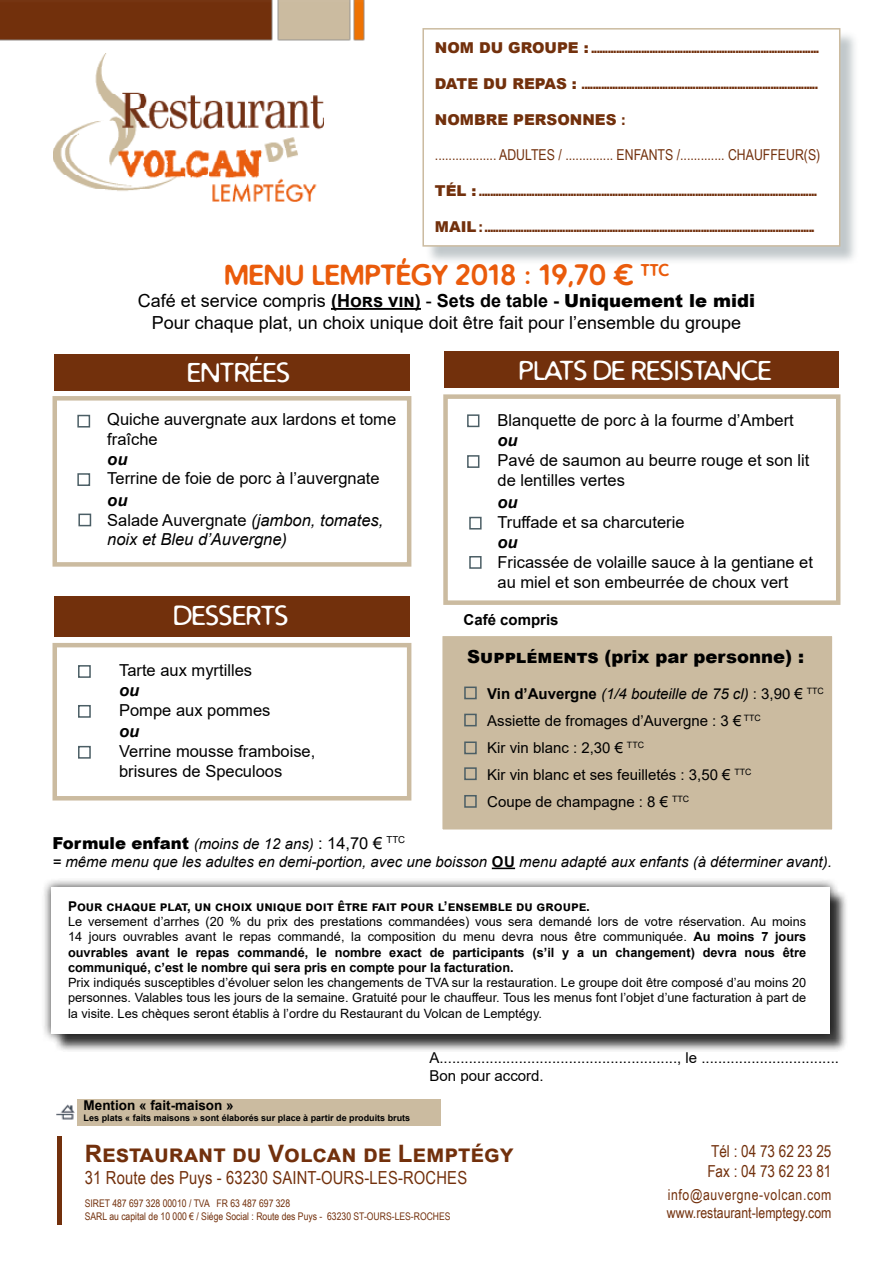
<style>
.page{position:relative;width:893px;height:1263px;background:#fff}
.page>*{position:absolute;margin:0;border:0;box-sizing:border-box;transform-origin:0 0}
.t1{font:27px "Distro";color:#fff}
.t2{font:700 27px "Distro";letter-spacing:.04em;color:#ea5b0b}
.t3{font:700 24px "Arial";color:#72300c}
.t4{font:18px/21.6px "Arial";color:#000;text-align:center}
.t5{font:18px "Arial Narrow";letter-spacing:.01em;color:#72300c}
.t6{font:900 18px "Arial";color:#000}
.t7{font:16.5px/19.8px "Arial";color:#000}
.t8{font:italic 16.5px/19.8px "Arial";color:#000}
.t9{font:16.5px/19.8px "Arial Narrow";color:#72300c}
.t10{font:italic 700 16.5px "Arial";color:#000}
.t11{font:15px "Impact";color:#72300c}
.t12{font:15px/27px "Arial";color:#000}
.t13{font:italic 15px/18px "Arial";color:#000}
.t14{font:15px/18px "Arial Narrow";color:#72300c}
.t15{font:900 15px "Arial";color:#72300c}
.t16{font:700 15px "Arial";color:#000}
.t17{font:700 13.5px "Arial";color:#000}
.t18{font:12.75px/15.3px "Arial";color:#000;text-align:justify}
.t19{font:10.5px/12.6px "Arial Narrow";color:#72300c}
.t20{font:700 9px "Arial";color:#000}
.s1{font-family:"Arial";font-weight:900}
.s2{font-family:"Impact";font-weight:400}
.s3{font-weight:700}
.s4{font-weight:900}
.s5{font-style:normal}
.s6{font-style:italic}
.s7{font-weight:900;font-style:normal;font-size:16.5px}
.s8{font-style:normal;font-size:16.5px}
.s9{font-weight:700;font-style:normal}
</style>
<div class="page">
<div style="left:52px;top:396px;width:359px;height:171px;border:4px solid #cbbba0"></div>
<div style="left:52px;top:643px;width:359px;height:157px;border:4px solid #cbbba0"></div>
<div style="left:443px;top:394px;width:397px;height:211px;border:4px solid #cbbba0"></div>
<img style="left:54px;top:54px;width:270px;height:148px">
<hr style="left:331px;top:308px;width:90px;height:2px;background:#000">
<div style="left:444px;top:352px;width:395px;height:36px;background:#72300c"></div>
<div style="left:467px;top:414px;width:12px;height:13px;border:2px solid #4b5e65"></div>
<div style="left:467px;top:455px;width:12px;height:13px;border:2px solid #4b5e65"></div>
<div style="left:469px;top:517px;width:13px;height:12px;border:2px solid #4b5e65"></div>
<div style="left:469px;top:556px;width:13px;height:13px;border:2px solid #4b5e65"></div>
<div style="left:54px;top:890px;width:794px;height:162px;background:#000;opacity:.75"></div>
<div style="left:42px;top:877px;width:797px;height:166px;background:#000;opacity:.75"></div>
<div style="left:51px;top:887px;width:779px;height:147px;background:#fff"></div>
<div style="left:54px;top:354px;width:356px;height:36px;background:#72300c"></div>
<div style="left:54px;top:596px;width:356px;height:40px;background:#72300c"></div>
<div style="left:77px;top:415px;width:13px;height:12px;border:2px solid #4b5e65"></div>
<div style="left:77px;top:473px;width:13px;height:13px;border:2px solid #4b5e65"></div>
<div style="left:78px;top:514px;width:13px;height:12px;border:2px solid #4b5e65"></div>
<div style="left:78px;top:665px;width:13px;height:13px;border:2px solid #4b5e65"></div>
<div style="left:78px;top:705px;width:13px;height:13px;border:2px solid #4b5e65"></div>
<div style="left:78px;top:746px;width:13px;height:13px;border:2px solid #4b5e65"></div>
<img style="left:0;top:0;width:841px;height:40px">
<div style="left:425px;top:30px;width:434px;height:235px;background:#52656c;opacity:.36"></div>
<div style="left:422px;top:28px;width:418px;height:219px;background:#fff;border:2px solid #cbbba0"></div>
<div style="left:439px;top:633px;width:396px;height:199px;background:#cbbba0;border:3px solid #fff"></div>
<div style="left:464px;top:714px;width:13px;height:12px;border:2px solid #4b5e65"></div>
<div style="left:464px;top:741px;width:13px;height:13px;border:2px solid #4b5e65"></div>
<div style="left:464px;top:767px;width:13px;height:13px;border:2px solid #4b5e65"></div>
<div style="left:464px;top:795px;width:13px;height:13px;border:2px solid #4b5e65"></div>
<div style="left:464px;top:686px;width:13px;height:13px;border:2px solid #4b5e65"></div>
<div style="left:77px;top:1099px;width:363px;height:26px;background:#cbbba0"></div>
<img style="left:56px;top:1104px;width:19px;height:16px">
<hr style="left:492px;top:867px;width:23px;height:2px;background:#000">
<div style="left:57px;top:1136px;width:5px;height:89px;background:#72300c"></div>
<p class="t11" style="left:435px;top:36px;width:386px"><span class="s1">NOM DU GROUPE :</span> ..................................................................................</p>
<p class="t11" style="left:435px;top:71px;width:384px"><span class="s1">DATE DU REPAS :</span> .....................................................................................</p>
<p class="t15" style="left:435px;top:108px;width:191px">NOMBRE PERSONNES <span class="s2">:</span></p>
<p class="t14" style="left:435px;top:146px;width:387px">.................. ADULTES / .............. ENFANTS /............. CHAUFFEUR(S)</p>
<p class="t11" style="left:435px;top:179px;width:384px"><span class="s1">TÉL :</span> ..........................................................................................................................</p>
<p class="t11" style="left:435px;top:214px;width:381px"><span class="s1">MAIL</span> : .......................................................................................................................</p>
<h1 class="t2" style="left:224px;top:257px;width:446px">MENU LEMPTÉGY 2018 : 19,70 € <sup>TTC</sup></h1>
<h3 class="t4" style="left:138px;top:290px;width:619px">Café et service compris <span class="s3">(Hors vin)</span> - <span class="s3">Sets de table -</span> <span class="s4">Uniquement le midi<br></span>Pour chaque plat, un choix unique doit être fait pour l’ensemble du groupe</h3>
<h1 class="t1" style="left:187px;top:355px;width:104px">ENTRÉES</h1>
<h1 class="t1" style="left:519px;top:353px;width:254px">PLATS DE RESISTANCE</h1>
<p class="t7" style="left:107px;top:409px;width:290px">Quiche auvergnate aux lardons et tome fraîche</p>
<p class="t10" style="left:107px;top:448px;width:22px">ou</p>
<p class="t7" style="left:107px;top:469px;width:274px">Terrine de foie de porc à l’auvergnate</p>
<p class="t8" style="left:107px;top:490px;width:278px"><span class="s3">ou<br></span><span class="s5">Salade Auvergnate</span> (jambon, tomates, noix et Bleu d’Auvergne)</p>
<h1 class="t1" style="left:174px;top:598px;width:116px">DESSERTS</h1>
<p class="t7" style="left:119px;top:661px;width:134px">Tarte aux myrtilles</p>
<p class="t10" style="left:119px;top:679px;width:22px">ou</p>
<p class="t7" style="left:119px;top:700px;width:153px">Pompe aux pommes</p>
<p class="t10" style="left:119px;top:720px;width:22px">ou</p>
<p class="t7" style="left:119px;top:741px;width:198px">Verrine mousse framboise, brisures de Speculoos</p>
<p class="t7" style="left:497px;top:410px;width:298px">Blanquette de porc à la fourme d’Ambert</p>
<p class="t10" style="left:497px;top:429px;width:22px">ou</p>
<p class="t7" style="left:497px;top:450px;width:313px">Pavé de saumon au beurre rouge et son lit de lentilles vertes</p>
<p class="t10" style="left:497px;top:492px;width:22px">ou</p>
<p class="t7" style="left:497px;top:512px;width:189px">Truffade et sa charcuterie</p>
<p class="t10" style="left:497px;top:531px;width:22px">ou</p>
<p class="t7" style="left:497px;top:552px;width:317px">Fricassée de volaille sauce à la gentiane et au miel et son embeurrée de choux vert</p>
<p class="t16" style="left:463px;top:609px;width:97px">Café compris</p>
<h3 class="t6" style="left:467px;top:643px;width:338px">Suppléments (prix par personne) :</h3>
<p class="t12" style="left:487px;top:680px;width:338px"><span class="s3">Vin d’Auvergne</span> <span class="s6">(1/4 bouteille de 75 cl)</span> : 3,90 € <sup>TTC </sup>Assiette de fromages d’Auvergne : 3 € <sup>TTC<br></sup>Kir vin blanc : 2,30 € <sup>TTC<br></sup>Kir vin blanc et ses feuilletés : 3,50 € <sup>TTC<br></sup>Coupe de champagne : 8 € <sup>TTC</sup></p>
<p class="t13" style="left:52px;top:835px;width:781px"><span class="s7">Formule enfant</span> (moins de 12 ans) <span class="s8">: 14,70 €</span> <sup>TTC<br></sup>= même menu que les adultes en demi-portion, avec une boisson <span class="s9">OU</span> menu adapté aux enfants (à déterminer avant).</p>
<p class="t17" style="left:68px;top:896px;width:523px">Pour chaque plat, un choix unique doit être fait pour l’ensemble du groupe.</p>
<p class="t18" style="left:68px;top:914px;width:740px">Le versement d’arrhes (20 % du prix des prestations commandées) vous sera demandé lors de votre réservation. Au moins 14 jours ouvrables avant le repas commandé, la composition du menu devra nous être communiquée. <span class="s3">Au moins 7 jours ouvrables avant le repas commandé, le nombre exact de participants (s’il y a un changement) devra nous être communiqué, c’est le nombre qui sera pris en compte pour la facturation.</span></p>
<p class="t18" style="left:68px;top:975px;width:740px">Prix indiqués susceptibles d’évoluer selon les changements de TVA sur la restauration. Le groupe doit être composé d’au moins 20 personnes. Valables tous les jours de la semaine. Gratuité pour le chauffeur. Tous les menus font l’objet d’une facturation à part de la visite. Les chèques seront établis à l’ordre du Restaurant du Volcan de Lemptégy.</p>
<p class="t12" style="left:429px;top:1049px;width:411px;line-height:18px">A........................................................., le .................................<br>Bon pour accord.</p>
<p class="t17" style="left:84px;top:1096px;width:152px">Mention « fait-maison »</p>
<p class="t20" style="left:84px;top:1111px;width:328px">Les plats « faits maisons » sont élaborés sur place à partir de produits bruts</p>
<h2 class="t3" style="left:85px;top:1137px;width:430px">Restaurant du Volcan de Lemptégy</h2>
<h3 class="t5" style="left:85px;top:1164px;width:384px">31 Route des Puys - 63230 SAINT-OURS-LES-ROCHES</h3>
<p class="t19" style="left:85px;top:1197px;width:367px">SIRET 487 697 328 00010 / TVA FR 63 487 697 328<br>SARL au capital de 10 000 € / Siége Social : Route des Puys - 63230 ST-OURS-LES-ROCHES</p>
<p class="t9" style="left:707px;top:1141px;width:126px">Tél : 04 73 62 23 25<br>Fax : 04 73 62 23 81</p>
<p class="t14" style="left:667px;top:1185px;width:166px">info@auvergne-volcan.com www.restaurant-lemptegy.com</p>
</div>
